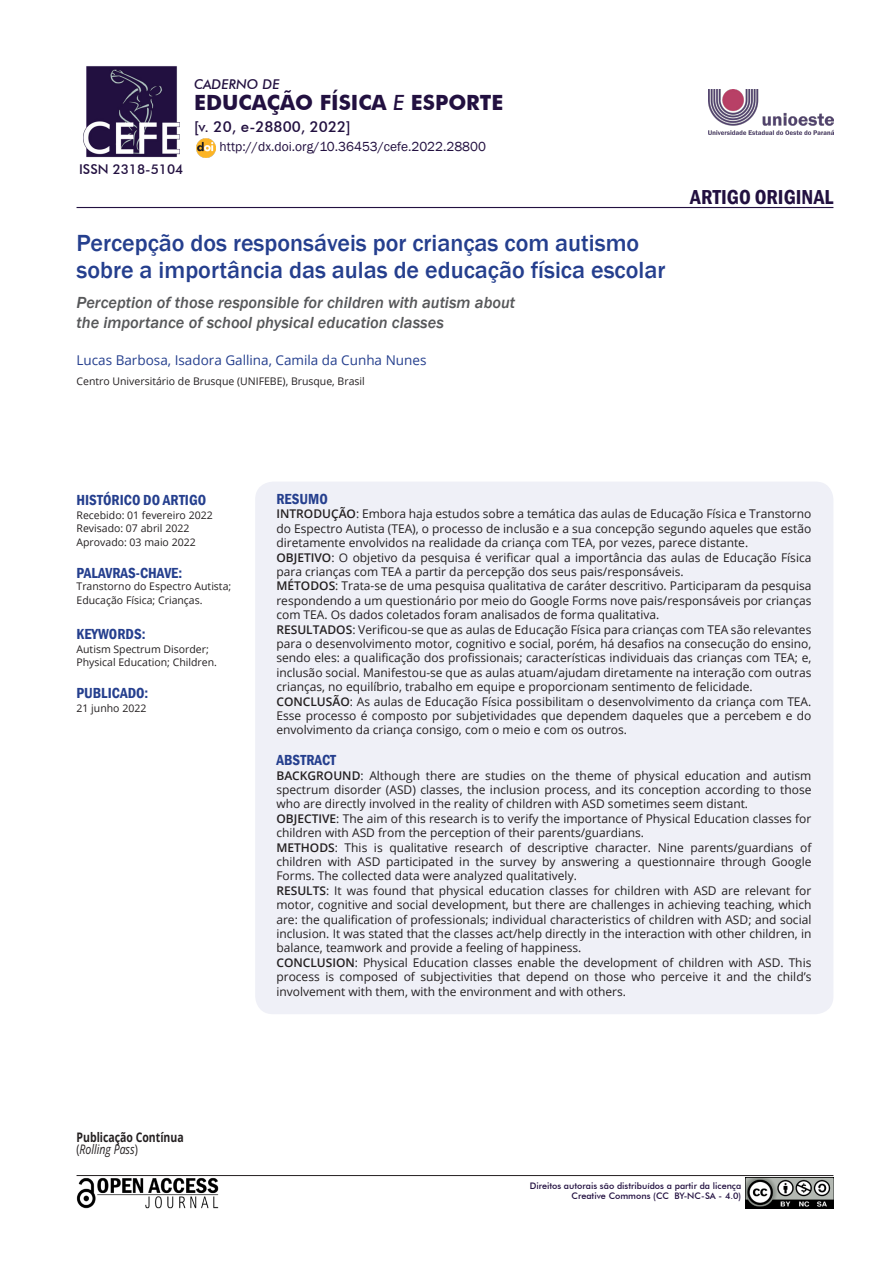
<style>
.page{position:relative;width:893px;height:1263px;background:#fff}
.page>*{position:absolute;margin:0;border:0;box-sizing:border-box;transform-origin:0 0}
.Título_do_Artigo{font:500 24px "Franklin Gothic";color:#253f8e}
.t1{font:700 21px "Futura BT";color:#221040}
.t2{font:600 condensed 20.85px "Franklin Gothic";color:#221040}
.t3{font:italic 500 16.5px "Franklin Gothic";color:#57585a}
.t4{font:600 condensed 15px "Franklin Gothic";color:#253f8e}
.t5{font:500 15px "Futura BT";color:#221040}
.AUTORES{font:13.5px "Open Sans";color:#253f8e}
.t6{font:13.5px "Franklin Gothic";color:#221040}
.t7{font:500 13.5px "Futura BT";color:#221040}
.t8{font:italic 500 13.5px "Futura BT";color:#221040}
.t9{font:700 13.2px "Open Sans";color:#231f20;scale:.8 1}
.t10{font:italic 13.2px "Open Sans";color:#231f20;scale:.8 1}
.t11{font:12px/14.4px "Open Sans";color:#231f20;text-align:justify}
.t12{font:10.5px/13.5px "Open Sans";color:#231f20}
.t13{font:500 9px "Futura BT";color:#221040}
.s1{font-weight:500;font-style:italic}
.s2{font-weight:600}
.s3{font-style:normal}
</style>
<div class="page">
<div style="left:255px;top:482px;width:578px;height:532px;background:#eff0f7;border-radius:18px"></div>
<hr style="left:77px;top:207px;width:756px;height:1px;background:#221040">
<img style="left:83px;top:66px;width:96px;height:92px">
<img style="left:77px;top:1177px;width:142px;height:31px">
<img style="left:746px;top:1177px;width:87px;height:32px">
<hr style="left:77px;top:1175px;width:756px;height:1px;background:#231f20">
<img style="left:708px;top:89px;width:125px;height:45px">
<img style="left:196px;top:138px;width:20px;height:19px">
<p class="t7" style="left:79px;top:161px;width:106px">ISSN 2318-5104</p>
<p class="t8" style="left:194px;top:76px;width:87px">CADERNO DE</p>
<p class="t1" style="left:194px;top:90px;width:311px">EDUCAÇÃO FÍSICA <span class="s1">E</span> ESPORTE</p>
<p class="t5" style="left:194px;top:118px;width:158px">[v. 20, e-28800, 2022]</p>
<p class="t6" style="left:220px;top:138px;width:268px">http://dx.doi.org/10.36453/cefe.2022.28800</p>
<p class="Título_do_Artigo" style="left:77px;top:228px;width:564px">Percepção dos responsáveis por crianças com autismo</p>
<p class="Título_do_Artigo" style="left:77px;top:255px;width:590px">sobre a importância das aulas de educação física escolar</p>
<p class="t3" style="left:77px;top:292px;width:440px">Perception of those responsible for children with autism about</p>
<p class="t3" style="left:77px;top:312px;width:369px">the importance of school physical education classes</p>
<p class="AUTORES" style="left:77px;top:350px;width:351px">Lucas Barbosa, Isadora Gallina, Camila da Cunha Nunes</p>
<p class="t12" style="left:77px;top:374px;width:290px">Centro Universitário de Brusque (UNIFEBE), Brusque, Brasil</p>
<p class="t2" style="left:690px;top:183px;width:145px">ARTIGO ORIGINAL</p>
<p class="t4" style="left:77px;top:490px;width:131px">HISTÓRICO DO ARTIGO</p>
<p class="t12" style="left:77px;top:508px;width:138px">Recebido: 01 fevereiro 2022</p>
<p class="t12" style="left:77px;top:521px;width:114px">Revisado: 07 abril 2022</p>
<p class="t12" style="left:77px;top:535px;width:121px">Aprovado: 03 maio 2022</p>
<p class="t4" style="left:77px;top:563px;width:107px">PALAVRAS-CHAVE:</p>
<p class="t12" style="left:77px;top:579px;width:156px">Transtorno do Espectro Autista;<br>Educação Física; Crianças.</p>
<p class="t4" style="left:77px;top:624px;width:70px">KEYWORDS:</p>
<p class="t12" style="left:77px;top:642px;width:134px">Autism Spectrum Disorder;</p>
<p class="t12" style="left:77px;top:655px;width:142px">Physical Education; Children.</p>
<p class="t4" style="left:77px;top:683px;width:73px">PUBLICADO:</p>
<p class="t12" style="left:77px;top:701px;width:71px">21 junho 2022</p>
<p class="t4" style="left:276px;top:489px;width:53px">RESUMO</p>
<p class="t11" style="left:276px;top:507px;width:537px"><span class="s2">INTRODUÇÃO</span>: Embora haja estudos sobre a temática das aulas de Educação Física e Transtorno do Espectro Autista (TEA), o processo de inclusão e a sua concepção segundo aqueles que estão diretamente envolvidos na realidade da criança com TEA, por vezes, parece distante.</p>
<p class="t11" style="left:276px;top:550px;width:536px"><span class="s2">OBJETIVO</span>: O objetivo da pesquisa é verificar qual a importância das aulas de Educação Física para crianças com TEA a partir da percepção dos seus pais/responsáveis.</p>
<p class="t11" style="left:276px;top:579px;width:536px"><span class="s2">MÉTODOS</span>: Trata-se de uma pesquisa qualitativa de caráter descritivo. Participaram da pesquisa respondendo a um questionário por meio do Google Forms nove pais/responsáveis por crianças com TEA. Os dados coletados foram analisados de forma qualitativa.</p>
<p class="t11" style="left:276px;top:622px;width:536px"><span class="s2">RESULTADOS</span>: Verificou-se que as aulas de Educação Física para crianças com TEA são relevantes para o desenvolvimento motor, cognitivo e social, porém, há desafios na consecução do ensino, sendo eles: a qualificação dos profissionais; características individuais das crianças com TEA; e, inclusão social. Manifestou-se que as aulas atuam/ajudam diretamente na interação com outras crianças, no equilíbrio, trabalho em equipe e proporcionam sentimento de felicidade.</p>
<p class="t11" style="left:276px;top:694px;width:536px"><span class="s2">CONCLUSÃO</span>: As aulas de Educação Física possibilitam o desenvolvimento da criança com TEA.<br>Esse processo é composto por subjetividades que dependem daqueles que a percebem e do envolvimento da criança consigo, com o meio e com os outros.</p>
<p class="t4" style="left:276px;top:750px;width:61px">ABSTRACT</p>
<p class="t11" style="left:276px;top:768px;width:536px"><span class="s2">BACKGROUND</span>: Although there are studies on the theme of physical education and autism spectrum disorder (ASD) classes, the inclusion process, and its conception according to those who are directly involved in the reality of children with ASD sometimes seem distant.</p>
<p class="t11" style="left:276px;top:811px;width:536px"><span class="s2">OBJECTIVE</span>: The aim of this research is to verify the importance of Physical Education classes for children with ASD from the perception of their parents/guardians.</p>
<p class="t11" style="left:276px;top:840px;width:536px"><span class="s2">METHODS</span>: This is qualitative research of descriptive character. Nine parents/guardians of children with ASD participated in the survey by answering a questionnaire through Google Forms. The collected data were analyzed qualitatively.</p>
<p class="t11" style="left:276px;top:883px;width:536px"><span class="s2">RESULTS</span>: It was found that physical education classes for children with ASD are relevant for motor, cognitive and social development, but there are challenges in achieving teaching, which are: the qualification of professionals; individual characteristics of children with ASD; and social inclusion. It was stated that the classes act/help directly in the interaction with other children, in balance, teamwork and provide a feeling of happiness.</p>
<p class="t11" style="left:276px;top:955px;width:537px"><span class="s2">CONCLUSION</span>: Physical Education classes enable the development of children with ASD. This process is composed of subjectivities that depend on those who perceive it and the child’s involvement with them, with the environment and with others.</p>
<p class="t9" style="left:77px;top:1128px;width:136px">Publicação Contínua</p>
<p class="t10" style="left:77px;top:1140px;width:78px"><span class="s3">(</span>Rolling Pass<span class="s3">)</span></p>
<p class="t13" style="left:530px;top:1180px;width:213px">Direitos autorais são distribuídos a partir da licença</p>
<p class="t13" style="left:572px;top:1190px;width:171px">Creative Commons (CC BY-NC-SA - 4.0)</p>
</div>
